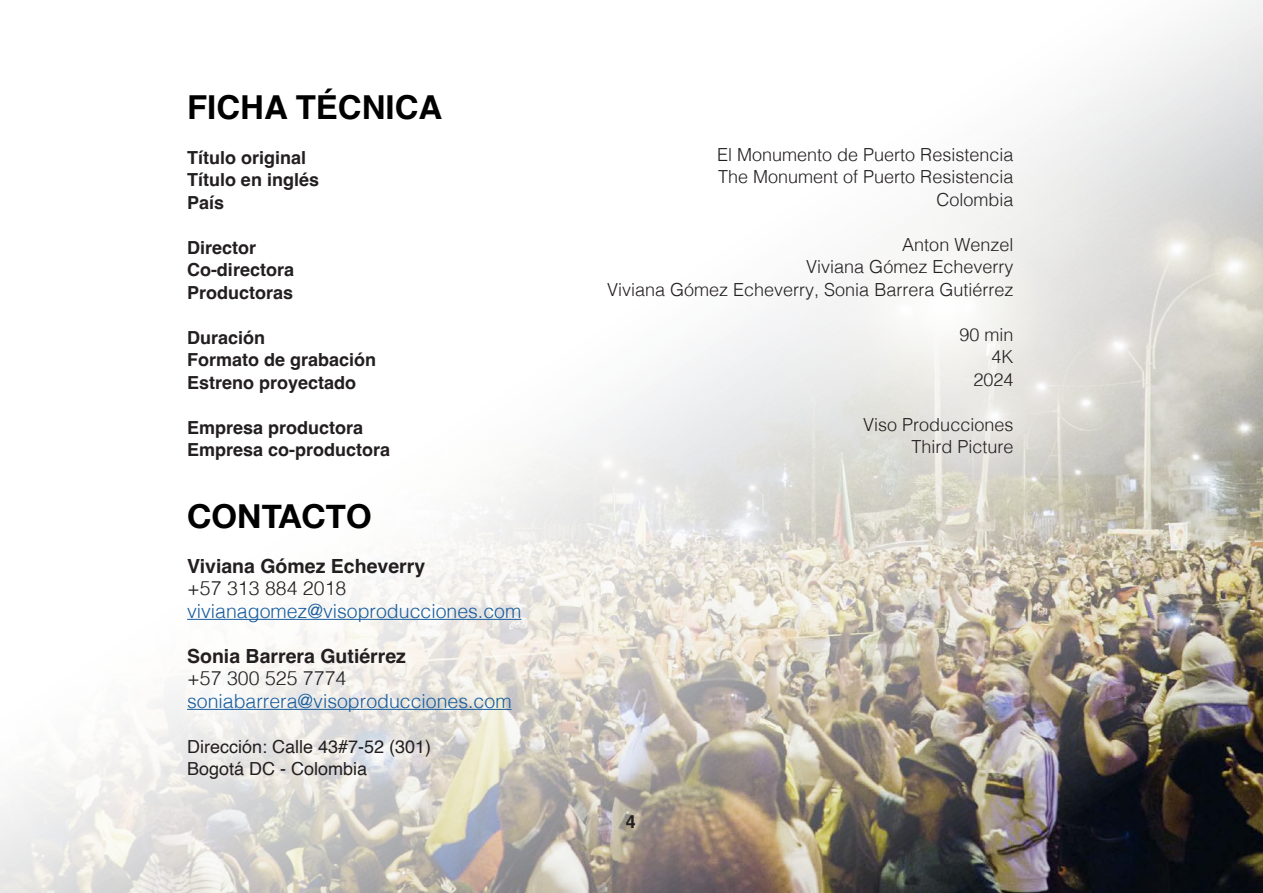
<style>
.page{position:relative;width:1263px;height:893px;background:#fff}
.page>*{position:absolute;margin:0;border:0;box-sizing:border-box;transform-origin:0 0}
.t1{font:700 33px "Helvetica";color:#010000}
.t2{font:700 33px "Helvetica Neue";color:#010000}
.t3{font:300 19.5px "Helvetica";color:#175d9e}
.t4{font:700 19.5px "Helvetica";color:#231f20}
.t5{font:300 19.5px "Helvetica";color:#231f20}
.t6{font:300 18px/22.5px "Helvetica";color:#231f20;text-align:right}
.t7{font:700 18px/22.5px "Helvetica";color:#231f20}
.t8{font:18px/22.5px "Helvetica";color:#231f20}
.t9{font:700 18px "Helvetica";color:#231f20}
</style>
<div class="page">
<img style="left:0;top:0;width:1263px;height:893px">
<hr style="left:187px;top:619px;width:334px;height:1px;background:#175d9e">
<hr style="left:187px;top:709px;width:325px;height:1px;background:#175d9e">
<h1 class="t1" style="left:187px;top:87px;width:257px">FICHA TÉCNICA</h1>
<p class="t7" style="left:187px;top:148px;width:134px">Título original<br>Título en inglés<br>País</p>
<p class="t7" style="left:187px;top:238px;width:109px">Director<br>Co-directora<br>Productoras</p>
<p class="t7" style="left:187px;top:328px;width:191px">Duración<br>Formato de grabación<br>Estreno proyectado</p>
<p class="t7" style="left:187px;top:418px;width:205px">Empresa productora<br>Empresa co-productora</p>
<h1 class="t2" style="left:187px;top:490px;width:186px">CONTACTO</h1>
<p class="t4" style="left:187px;top:554px;width:240px">Viviana Gómez Echeverry</p>
<p class="t5" style="left:187px;top:572px;width:161px">+57 313 884 2018</p>
<p class="t3" style="left:187px;top:594px;width:336px">vivianagomez@visoproducciones.com</p>
<p class="t4" style="left:187px;top:644px;width:220px">Sonia Barrera Gutiérrez</p>
<p class="t5" style="left:187px;top:662px;width:161px">+57 300 525 7774</p>
<p class="t3" style="left:187px;top:684px;width:326px">soniabarrera@visoproducciones.com</p>
<p class="t8" style="left:187px;top:736px;width:246px">Dirección: Calle 43#7-52 (301)<br>Bogotá DC - Colombia</p>
<p class="t6" style="left:717px;top:142px;width:298px">El Monumento de Puerto Resistencia<br>The Monument of Puerto Resistencia<br>Colombia</p>
<p class="t6" style="left:607px;top:232px;width:408px">Anton Wenzel<br>Viviana Gómez Echeverry<br>Viviana Gómez Echeverry, Sonia Barrera Gutiérrez</p>
<p class="t6" style="left:959px;top:322px;width:56px">90 min<br>4K<br>2024</p>
<p class="t6" style="left:863px;top:412px;width:152px">Viso Producciones<br>Third Picture</p>
<p class="t9" style="left:626px;top:811px;width:12px">4</p>
</div>
